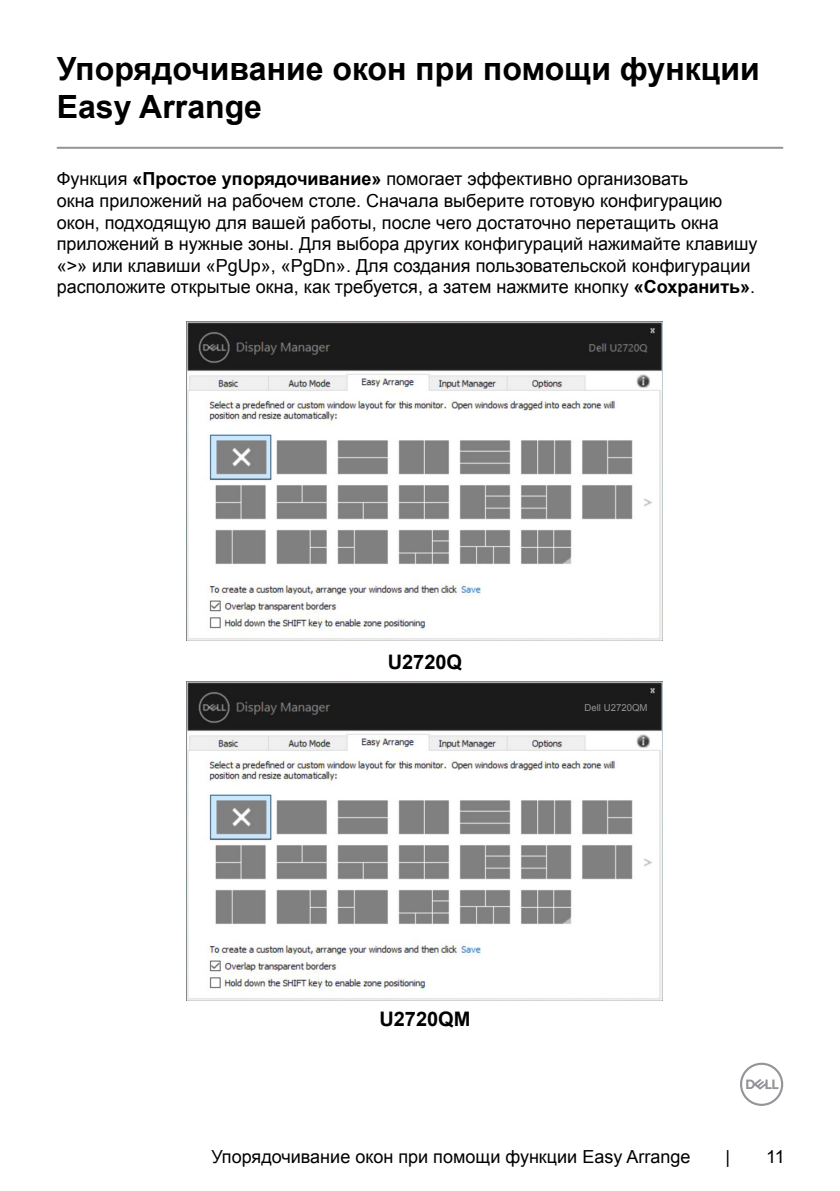
<style>
.page{position:relative;width:840px;height:1191px;background:#fff}
.page>*{position:absolute;margin:0;border:0;box-sizing:border-box;transform-origin:0 0}
.t1{font:700 32px/38.4px "Arial";color:#000}
.t2{font:700 20px "Arial";color:#000}
.t3{font:18px/21.6px "Arial";color:#000}
.t4{font:9.6px "Arial";color:#939393}
.s1{font-weight:700}
</style>
<div class="page">
<svg style="left:740px;top:1062px;width:42px;height:44px"></svg>
<hr style="left:57px;top:147px;width:725px;height:2px;background:#939598">
<img style="left:187px;top:321px;width:475px;height:319px">
<img style="left:187px;top:681px;width:475px;height:319px">
<div style="left:544px;top:701px;width:103px;height:11px;background:#1b1b1b"></div>
<h1 class="t1" style="left:57px;top:51px;width:704px">Упорядочивание окон при помощи функции<br>Easy Arrange</h1>
<p class="t3" style="left:57px;top:168px;width:702px">Функция <span class="s1">«Простое упорядочивание»</span> помогает эффективно организовать<br>окна приложений на рабочем столе. Сначала выберите готовую конфигурацию окон, подходящую для вашей работы, после чего достаточно перетащить окна приложений в нужные зоны. Для выбора других конфигураций нажимайте клавишу «&gt;» или клавиши «PgUp», «PgDn». Для создания пользовательской конфигурации расположите открытые окна, как требуется, а затем нажмите кнопку <span class="s1">«Сохранить»</span>.</p>
<p class="t2" style="left:387px;top:649px;width:76px">U2720Q</p>
<p class="t4" style="left:584px;top:701px;width:64px">Dell U2720QM</p>
<p class="t2" style="left:379px;top:1006px;width:93px">U2720QM</p>
<p class="t3" style="left:211px;top:1145px;width:480px">Упорядочивание окон при помощи функции Easy Arrange</p>
<p class="t3" style="left:725px;top:1145px;width:6px">|</p>
<p class="t3" style="left:765px;top:1145px;width:20px">11</p>
</div>
